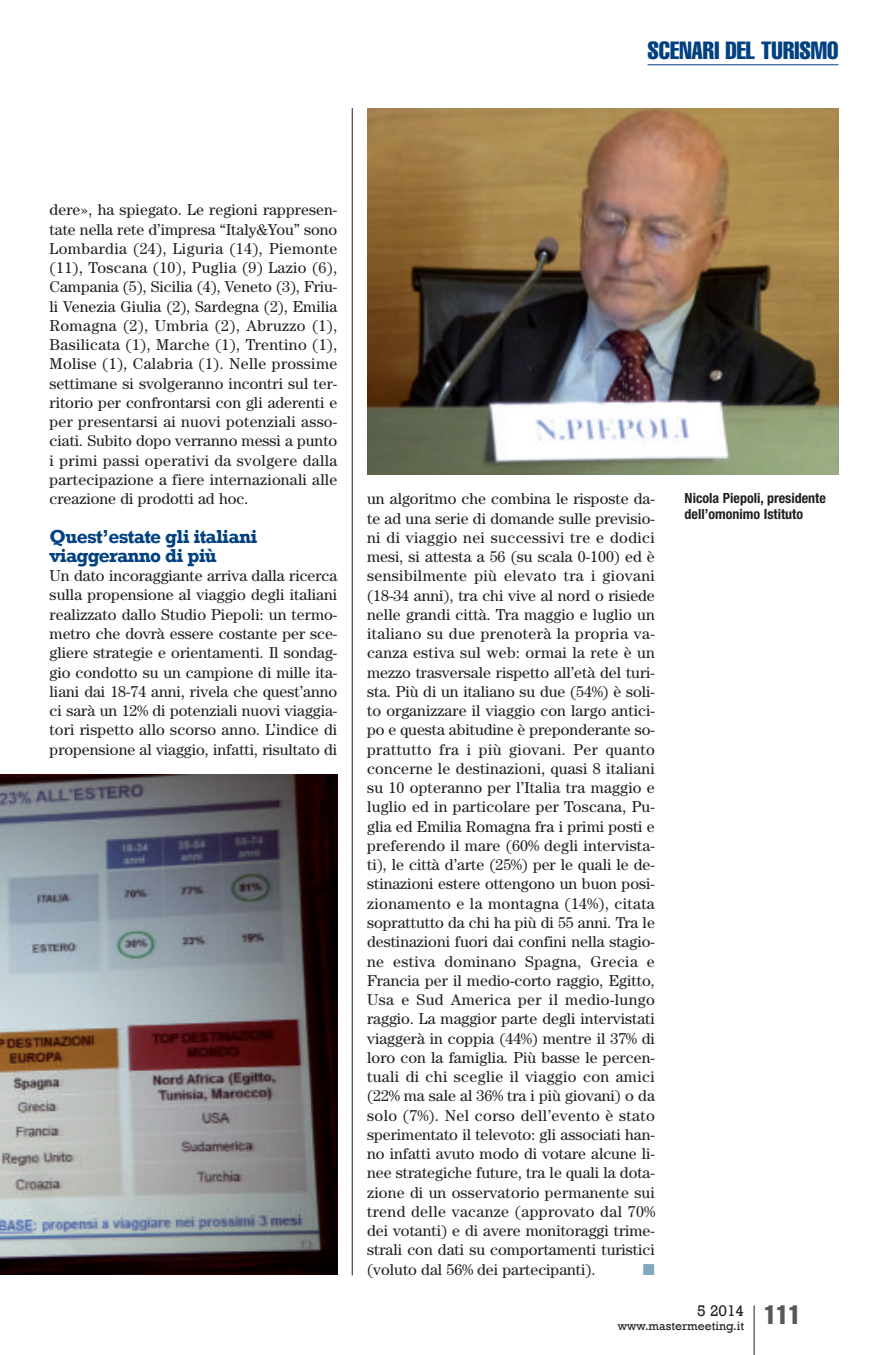
<style>
.page{position:relative;width:893px;height:1355px;background:#fff}
.page>*{position:absolute;margin:0;border:0;box-sizing:border-box;transform-origin:0 0}
.t1{font:extra-condensed 24.5px "Helvetica";color:#014081}
.t2{font:700 19.25px/19.2px "Rockwell";letter-spacing:-.035em;color:#014081}
.t3{font:15.75px/19.2px "Century";color:#231f20;text-align:justify}
.t4{font:15.75px "Rockwell";color:#231f20}
.t5{font:15.75px "Zapf Dingbats";color:#7fa8bc}
.t6{font:700 condensed 14px/15.8px "Helvetica Neue";color:#231f20}
.t7{font:12.25px "Rockwell";color:#231f20}
</style>
<div class="page">
<hr style="left:754px;top:1305px;width:1px;height:49px;background:#231f20">
<hr style="left:648px;top:64px;width:190px;height:1px;background:#014081">
<hr style="left:352px;top:108px;width:1px;height:1167px;background:#231f20">
<img style="left:0;top:774px;width:337px;height:500px">
<img style="left:367px;top:108px;width:471px;height:367px">
<h1 class="t1" style="left:648px;top:42px;width:192px">SCENARI DEL TURISMO</h1>
<p class="t3" style="left:50px;top:202px;width:289px">dere», ha spiegato. Le regioni rappresen&shy;tate nella rete d’impresa “Italy&amp;You” sono Lombardia (24), Liguria (14), Piemonte (11), Toscana (10), Puglia (9) Lazio (6), Campania (5), Sicilia (4), Veneto (3), Friu&shy;li Venezia Giulia (2), Sardegna (2), Emilia Romagna (2), Umbria (2), Abruzzo (1), Basilicata (1), Marche (1), Trentino (1), Molise (1), Calabria (1). Nelle prossime settimane si svolgeranno incontri sul ter&shy;ritorio per confrontarsi con gli aderenti e per presentarsi ai nuovi potenziali asso&shy;ciati. Subito dopo verranno messi a punto i primi passi operativi da svolgere dalla partecipazione a fiere internazionali alle creazione di prodotti ad hoc.</p>
<p class="t2" style="left:50px;top:526px;width:209px">Quest’estate gli italiani viaggeranno di più</p>
<p class="t3" style="left:50px;top:567px;width:289px">Un dato incoraggiante arriva dalla ricerca sulla propensione al viaggio degli italiani realizzato dallo Studio Piepoli: un termo&shy;metro che dovrà essere costante per sce&shy;gliere strategie e orientamenti. Il sondag&shy;gio condotto su un campione di mille ita&shy;liani dai 18-74 anni, rivela che quest’anno ci sarà un 12% di potenziali nuovi viaggia&shy;tori rispetto allo scorso anno. L’indice di propensione al viaggio, infatti, risultato di</p>
<p class="t3" style="left:367px;top:490px;width:289px">un algoritmo che combina le risposte da&shy;te ad una serie di domande sulle previsio&shy;ni di viaggio nei successivi tre e dodici mesi, si attesta a 56 (su scala 0-100) ed è sensibilmente più elevato tra i giovani (18-34 anni), tra chi vive al nord o risiede nelle grandi città. Tra maggio e luglio un italiano su due prenoterà la propria va&shy;canza estiva sul web: ormai la rete è un mezzo trasversale rispetto all’età del turi&shy;sta. Più di un italiano su due (54%) è soli&shy;to organizzare il viaggio con largo antici&shy;po e questa abitudine è preponderante so&shy;prattutto fra i più giovani. Per quanto concerne le destinazioni, quasi 8 italiani su 10 opteranno per l’Italia tra maggio e luglio ed in particolare per Toscana, Pu&shy;glia ed Emilia Romagna fra i primi posti e preferendo il mare (60% degli intervista&shy;ti), le città d’arte (25%) per le quali le de&shy;stinazioni estere ottengono un buon posi&shy;zionamento e la montagna (14%), citata soprattutto da chi ha più di 55 anni. Tra le destinazioni fuori dai confini nella stagio&shy;ne estiva dominano Spagna, Grecia e Francia per il medio-corto raggio, Egitto, Usa e Sud America per il medio-lungo raggio. La maggior parte degli intervistati viaggerà in coppia (44%) mentre il 37% di loro con la famiglia. Più basse le percen&shy;tuali di chi sceglie il viaggio con amici (22% ma sale al 36% tra i più giovani) o da solo (7%). Nel corso dell’evento è stato sperimentato il televoto: gli associati han&shy;no infatti avuto modo di votare alcune li&shy;nee strategiche future, tra le quali la dota&shy;zione di un osservatorio permanente sui trend delle vacanze (approvato dal 70% dei votanti) e di avere monitoraggi trime&shy;strali con dati su comportamenti turistici (voluto dal 56% dei partecipanti).</p>
<p class="t5" style="left:643px;top:1259px;width:13px">■</p>
<p class="t6" style="left:685px;top:492px;width:143px">Nicola Piepoli, presidente dell’omonimo Istituto</p>
<p class="t4" style="left:697px;top:1300px;width:49px">5 2014</p>
<p class="t7" style="left:618px;top:1318px;width:184px">www.mastermeeting.it <sup>111</sup></p>
</div>
